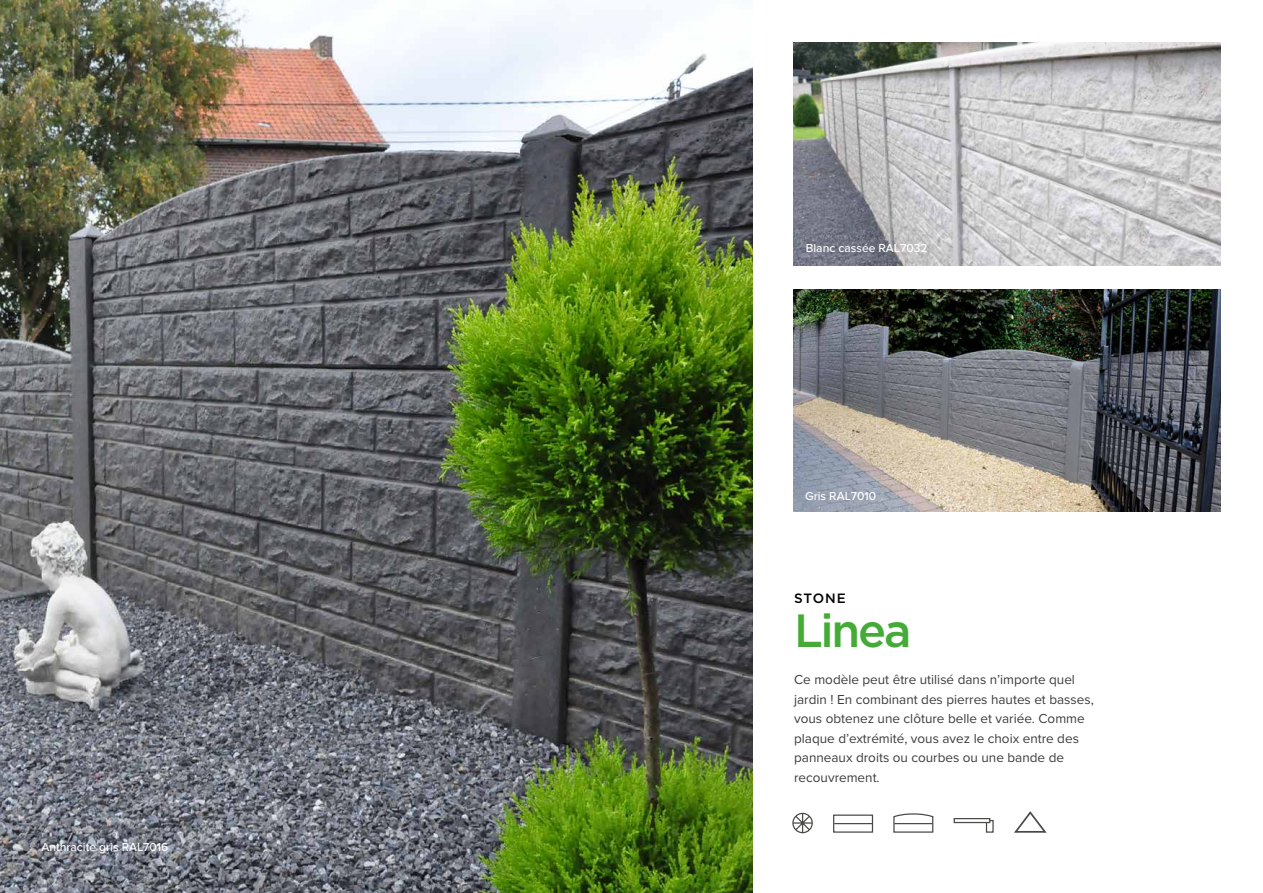
<style>
.page{position:relative;width:1263px;height:893px;background:#fff}
.page>*{position:absolute;margin:0;border:0;box-sizing:border-box;transform-origin:0 0}
.t1{font:500 46.5px "Gotham";letter-spacing:-.045em;color:#44ac36}
.t2{font:13.5px/19.5px "Proxima Nova";color:#3c3c3b}
.t3{font:500 13.5px "Gotham";letter-spacing:.06em;color:#000}
.t4{font:500 12px "Proxima Nova";color:#fff}
</style>
<div class="page">
<img style="left:0;top:0;width:753px;height:893px">
<img style="left:793px;top:43px;width:427px;height:222px">
<img style="left:793px;top:289px;width:427px;height:223px">
<div style="left:986px;top:820px;width:8px;height:13px;background:#fff;border:1px solid #4a4a49"></div>
<svg style="left:954px;top:818px;width:36px;height:5px"></svg>
<div style="left:833px;top:814px;width:40px;height:19px;background:#fff;border:1px solid #4a4a49"></div>
<hr style="left:834px;top:823px;width:38px;height:1px;background:#4a4a49">
<svg style="left:893px;top:813px;width:41px;height:20px"></svg>
<hr style="left:894px;top:823px;width:38px;height:1px;background:#4a4a49">
<svg style="left:792px;top:812px;width:21px;height:22px"></svg>
<svg style="left:1014px;top:811px;width:33px;height:22px"></svg>
<p class="t4" style="left:41px;top:840px;width:128px">Anthracite gris RAL7016</p>
<p class="t4" style="left:806px;top:241px;width:123px">Blanc cassée RAL7032</p>
<p class="t4" style="left:805px;top:489px;width:73px">Gris RAL7010</p>
<p class="t3" style="left:794px;top:589px;width:53px">STONE</p>
<h1 class="t1" style="left:794px;top:600px;width:119px">Linea</h1>
<p class="t2" style="left:794px;top:669px;width:301px">Ce modèle peut être utilisé dans n’importe quel jardin ! En combinant des pierres hautes et basses, vous obtenez une clôture belle et variée. Comme plaque d’extrémité, vous avez le choix entre des panneaux droits ou courbes ou une bande de recouvrement.</p>
</div>
